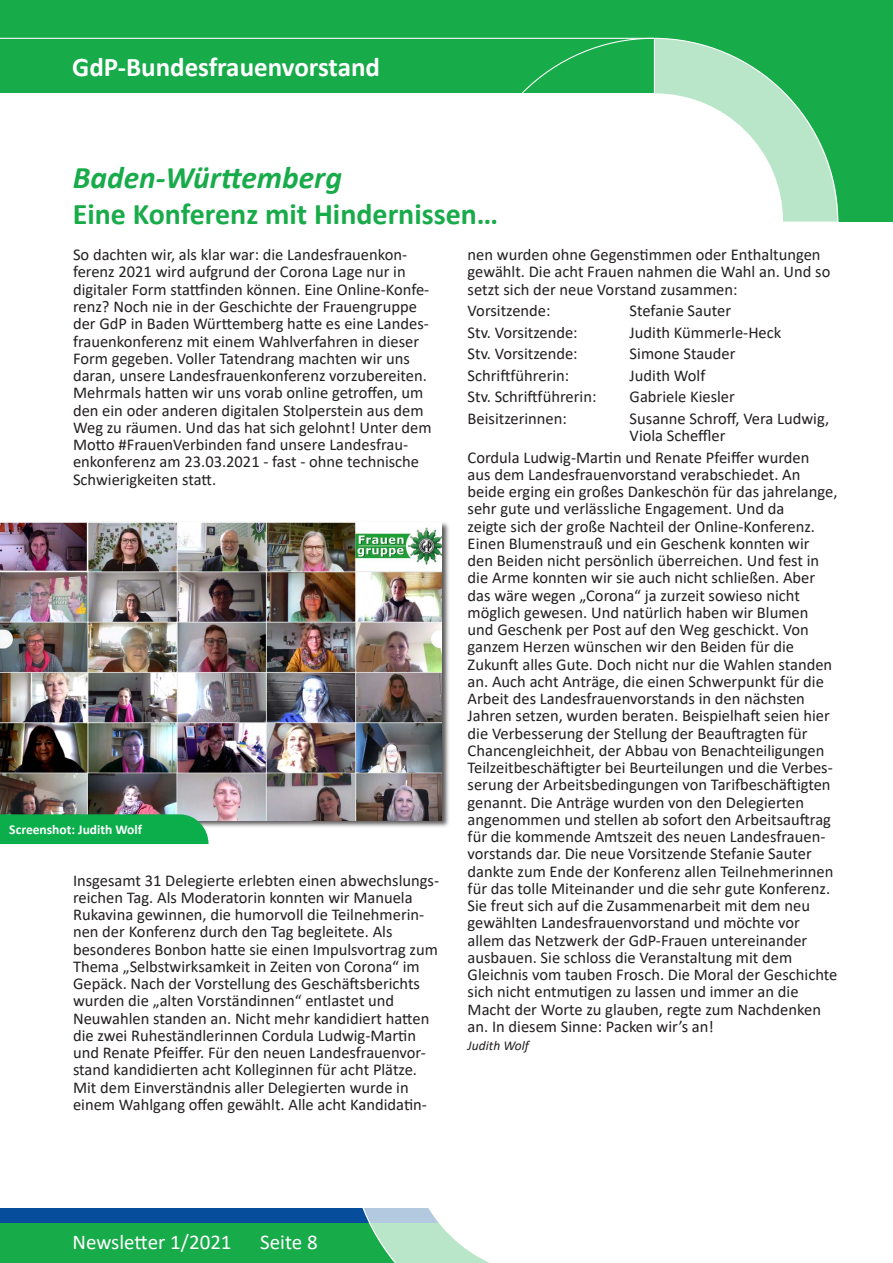
<style>
.page{position:relative;width:893px;height:1263px;background:#fff}
.page>*{position:absolute;margin:0;border:0;box-sizing:border-box;transform-origin:0 0}
.t1{font:italic 700 31.5px "Calibri";color:#18ab4a}
.t2{font:700 30px "Calibri";color:#18ab4a}
.t3{font:700 27px "Calibri";color:#fff}
.t4{font:21px "Calibri";color:#fff}
.t5{font:16.5px/17.2px "Calibri";color:#231f20}
.t6{font:700 13.5px "Calibri";color:#fff}
.t7{font:italic 13.5px "Calibri";color:#231f20}
</style>
<div class="page">
<div style="left:0;top:1222px;width:553px;height:41px;background:#18ab4a"></div>
<div style="left:0;top:1208px;width:455px;height:14px;background:#064d9b"></div>
<svg style="left:349px;top:1208px;width:203px;height:55px"></svg>
<div style="left:0;top:0;width:893px;height:222px;background:#18ab4a"></div>
<div style="left:0;top:93px;width:655px;height:257px;background:#fff"></div>
<svg style="left:654px;top:38px;width:184px;height:184px"></svg>
<hr style="left:0;top:38px;width:654px;height:1px;background:#fff">
<div style="left:0;top:521px;width:450px;height:307px;background:#231f20;opacity:.75"></div>
<img style="left:0;top:522px;width:442px;height:298px">
<div style="left:0;top:814px;width:209px;height:30px;background:#0cae4c"></div>
<h3 class="t3" style="left:72px;top:48px;width:309px">GdP-Bundesfrauenvorstand</h3>
<h1 class="t1" style="left:73px;top:155px;width:271px">Baden-Württemberg</h1>
<h2 class="t2" style="left:73px;top:193px;width:427px">Eine Konferenz mit Hindernissen…</h2>
<p class="t5" style="left:73px;top:246px;width:360px">So dachten wir, als klar war: die Landesfrauenkon&shy;ferenz 2021 wird aufgrund der Corona Lage nur in digitaler Form stattfinden können. Eine Online-Konfe&shy;renz? Noch nie in der Geschichte der Frauengruppe der GdP in Baden Württemberg hatte es eine Landes&shy;frauenkonferenz mit einem Wahlverfahren in dieser Form gegeben. Voller Tatendrang machten wir uns daran, unsere Landesfrauenkonferenz vorzubereiten.<br>Mehrmals hatten wir uns vorab online getroffen, um den ein oder anderen digitalen Stolperstein aus dem Weg zu räumen. Und das hat sich gelohnt! Unter dem Motto #FrauenVerbinden fand unsere Landesfrau&shy;enkonferenz am 23.03.2021 - fast - ohne technische Schwierigkeiten statt.</p>
<p class="t5" style="left:468px;top:246px;width:364px">nen wurden ohne Gegenstimmen oder Enthaltungen gewählt. Die acht Frauen nahmen die Wahl an. Und so setzt sich der neue Vorstand zusammen:</p>
<p class="t5" style="left:468px;top:302px;width:84px">Vorsitzende:</p>
<p class="t5" style="left:630px;top:302px;width:103px">Stefanie Sauter</p>
<p class="t5" style="left:468px;top:323px;width:112px">Stv. Vorsitzende:</p>
<p class="t5" style="left:630px;top:323px;width:153px">Judith Kümmerle-Heck</p>
<p class="t5" style="left:468px;top:345px;width:112px">Stv. Vorsitzende:</p>
<p class="t5" style="left:630px;top:345px;width:107px">Simone Stauder</p>
<p class="t5" style="left:468px;top:366px;width:103px">Schriftführerin:</p>
<p class="t5" style="left:630px;top:366px;width:77px">Judith Wolf</p>
<p class="t5" style="left:468px;top:388px;width:130px">Stv. Schriftführerin:</p>
<p class="t5" style="left:630px;top:388px;width:107px">Gabriele Kiesler</p>
<p class="t5" style="left:468px;top:409px;width:101px">Beisitzerinnen:</p>
<p class="t5" style="left:630px;top:409px;width:201px">Susanne Schroff, Vera Ludwig,<br>Viola Scheffler</p>
<p class="t5" style="left:468px;top:448px;width:371px">Cordula Ludwig-Martin und Renate Pfeiffer wurden<br>aus dem Landesfrauenvorstand verabschiedet. An beide erging ein großes Dankeschön für das jahrelange, sehr gute und verlässliche Engagement. Und da<br>zeigte sich der große Nachteil der Online-Konferenz.<br>Einen Blumenstrauß und ein Geschenk konnten wir den Beiden nicht persönlich überreichen. Und fest in die Arme konnten wir sie auch nicht schließen. Aber das wäre wegen „Corona“ ja zurzeit sowieso nicht möglich gewesen. Und natürlich haben wir Blumen und Geschenk per Post auf den Weg geschickt. Von ganzem Herzen wünschen wir den Beiden für die Zukunft alles Gute. Doch nicht nur die Wahlen standen an. Auch acht Anträge, die einen Schwerpunkt für die Arbeit des Landesfrauenvorstands in den nächsten Jahren setzen, wurden beraten. Beispielhaft seien hier die Verbesserung der Stellung der Beauftragten für Chancengleichheit, der Abbau von Benachteiligungen Teilzeitbeschäftigter bei Beurteilungen und die Verbes&shy;serung der Arbeitsbedingungen von Tarifbeschäftigten genannt. Die Anträge wurden von den Delegierten angenommen und stellen ab sofort den Arbeitsauftrag für die kommende Amtszeit des neuen Landesfrauen&shy;vorstands dar. Die neue Vorsitzende Stefanie Sauter dankte zum Ende der Konferenz allen Teilnehmerinnen für das tolle Miteinander und die sehr gute Konferenz.<br>Sie freut sich auf die Zusammenarbeit mit dem neu gewählten Landesfrauenvorstand und möchte vor allem das Netzwerk der GdP-Frauen untereinander ausbauen. Sie schloss die Veranstaltung mit dem Gleichnis vom tauben Frosch. Die Moral der Geschichte sich nicht entmutigen zu lassen und immer an die Macht der Worte zu glauben, regte zum Nachdenken an. In diesem Sinne: Packen wir’s an!</p>
<p class="t7" style="left:468px;top:1036px;width:63px">Judith Wolf</p>
<p class="t6" style="left:9px;top:820px;width:134px">Screenshot: Judith Wolf</p>
<p class="t5" style="left:73px;top:871px;width:368px">Insgesamt 31 Delegierte erlebten einen abwechslungs&shy;reichen Tag. Als Moderatorin konnten wir Manuela Rukavina gewinnen, die humorvoll die Teilnehmerin&shy;nen der Konferenz durch den Tag begleitete. Als besonderes Bonbon hatte sie einen Impulsvortrag zum Thema „Selbstwirksamkeit in Zeiten von Corona“ im Gepäck. Nach der Vorstellung des Geschäftsberichts wurden die „alten Vorständinnen“ entlastet und Neuwahlen standen an. Nicht mehr kandidiert hatten die zwei Ruheständlerinnen Cordula Ludwig-Martin und Renate Pfeiffer. Für den neuen Landesfrauenvor&shy;stand kandidierten acht Kolleginnen für acht Plätze.<br>Mit dem Einverständnis aller Delegierten wurde in einem Wahlgang offen gewählt. Alle acht Kandidatin-</p>
<p class="t4" style="left:73px;top:1227px;width:161px">Newsletter 1/2021</p>
<p class="t4" style="left:260px;top:1227px;width:59px">Seite 8</p>
</div>
